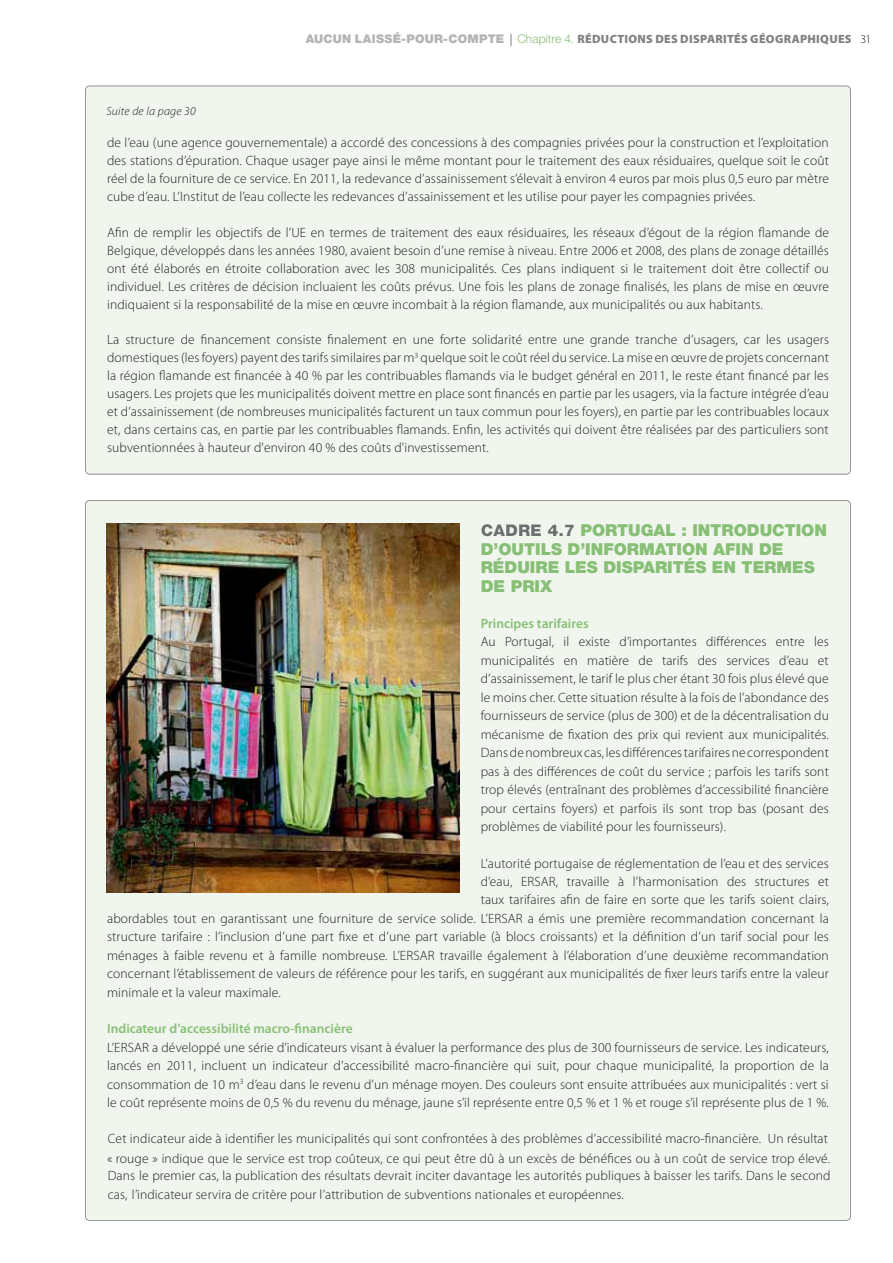
<style>
.page{position:relative;width:893px;height:1263px;background:#fff}
.page>*{position:absolute;margin:0;border:0;box-sizing:border-box;transform-origin:0 0}
.t1{font:900 16.5px/18.5px "Helvetica Neue";color:#88bf76}
.t2{font:300 13.5px/18.5px "Myriad Pro";letter-spacing:.01em;color:#231f20;text-align:justify}
.t3{font:600 13.5px "Myriad Pro";color:#88bf76}
.t4{font:900 12px "Myriad Pro";letter-spacing:.025em;color:#808285}
.t5{font:italic 300 12px "Myriad Pro";letter-spacing:.02em;color:#231f20}
.s1{font-family:"Helvetica Neue";color:#b2b4b6}
.s2{font-weight:300;color:#231f20}
.s3{font-family:"Helvetica Neue";font-weight:300;color:#88bf76}
.s4{color:#6d6e70}
</style>
<div class="page">
<div style="left:86px;top:501px;width:764px;height:719px;background:#f0f6ed"></div>
<div style="left:86px;top:86px;width:764px;height:388px;background:#f0f6ed"></div>
<img style="left:107px;top:523px;width:352px;height:370px">
<p class="t5" style="left:106px;top:107px;width:91px">Suite de la page 30</p>
<p class="t4" style="left:306px;top:32px;width:567px"><span class="s1">AUCUN LAISSÉ-POUR-COMPTE</span> <span class="s2">|</span> <span class="s3">Chapitre 4.</span> RÉDUCTIONS DES DISPARITÉS GÉOGRAPHIQUES <span class="s2">31</span></p>
<p class="t2" style="left:107px;top:135px;width:723px;line-height:18px">de l’eau (une agence gouvernementale) a accordé des concessions à des compagnies privées pour la construction et l’exploitation des stations d’épuration. Chaque usager paye ainsi le même montant pour le traitement des eaux résiduaires, quelque soit le coût réel de la fourniture de ce service. En 2011, la redevance d’assainissement s’élevait à environ 4 euros par mois plus 0,5 euro par mètre cube d’eau. L’Institut de l’eau collecte les redevances d’assainissement et les utilise pour payer les compagnies privées.</p>
<p class="t2" style="left:107px;top:224px;width:723px;line-height:18px">Afin de remplir les objectifs de l’UE en termes de traitement des eaux résiduaires, les réseaux d’égout de la région flamande de Belgique, développés dans les années 1980, avaient besoin d’une remise à niveau. Entre 2006 et 2008, des plans de zonage détaillés ont été élaborés en étroite collaboration avec les 308 municipalités. Ces plans indiquent si le traitement doit être collectif ou individuel. Les critères de décision incluaient les coûts prévus. Une fois les plans de zonage finalisés, les plans de mise en œuvre indiquaient si la responsabilité de la mise en œuvre incombait à la région flamande, aux municipalités ou aux habitants.</p>
<p class="t2" style="left:107px;top:332px;width:723px;line-height:18px">La structure de financement consiste finalement en une forte solidarité entre une grande tranche d’usagers, car les usagers domestiques (les foyers) payent des tarifs similaires par m<sup>3</sup> quelque soit le coût réel du service. La mise en œuvre de projets concernant la région flamande est financée à 40 % par les contribuables flamands via le budget général en 2011, le reste étant financé par les usagers. Les projets que les municipalités doivent mettre en place sont financés en partie par les usagers, via la facture intégrée d’eau et d’assainissement (de nombreuses municipalités facturent un taux commun pour les foyers), en partie par les contribuables locaux et, dans certains cas, en partie par les contribuables flamands. Enfin, les activités qui doivent être réalisées par des particuliers sont subventionnées à hauteur d'environ 40 % des coûts d'investissement.</p>
<p class="t1" style="left:480px;top:523px;width:348px"><span class="s4">CADRE 4.7</span> PORTUGAL : INTRODUCTION<br>D’OUTILS D’INFORMATION AFIN DE<br>RÉDUIRE LES DISPARITÉS EN TERMES<br>DE PRIX</p>
<p class="t3" style="left:480px;top:618px;width:109px">Principes tarifaires</p>
<p class="t2" style="left:480px;top:634px;width:349px">Au Portugal, il existe d’importantes différences entre les municipalités en matière de tarifs des services d’eau et d’assainissement, le tarif le plus cher étant 30 fois plus élevé que le moins cher. Cette situation résulte à la fois de l'abondance des fournisseurs de service (plus de 300) et de la décentralisation du mécanisme de fixation des prix qui revient aux municipalités.<br>Dans de nombreux cas, les différences tarifaires ne correspondent pas à des différences de coût du service ; parfois les tarifs sont trop élevés (entraînant des problèmes d’accessibilité financière pour certains foyers) et parfois ils sont trop bas (posant des problèmes de viabilité pour les fournisseurs).</p>
<p class="t2" style="left:480px;top:855px;width:349px">L’autorité portugaise de réglementation de l’eau et des services</p>
<p class="t2" style="left:480px;top:874px;width:349px">d’eau, ERSAR, travaille à l’harmonisation des structures et</p>
<p class="t2" style="left:480px;top:892px;width:349px">taux tarifaires afin de faire en sorte que les tarifs soient clairs,</p>
<p class="t2" style="left:107px;top:911px;width:723px">abordables tout en garantissant une fourniture de service solide. L’ERSAR a émis une première recommandation concernant la</p>
<p class="t2" style="left:107px;top:929px;width:723px">structure tarifaire : l’inclusion d’une part fixe et d’une part variable (à blocs croissants) et la définition d’un tarif social pour les</p>
<p class="t2" style="left:107px;top:948px;width:723px">ménages à faible revenu et à famille nombreuse. L’ERSAR travaille également à l’élaboration d’une deuxième recommandation</p>
<p class="t2" style="left:107px;top:966px;width:723px">concernant l’établissement de valeurs de référence pour les tarifs, en suggérant aux municipalités de fixer leurs tarifs entre la valeur</p>
<p class="t2" style="left:107px;top:984px;width:175px">minimale et la valeur maximale.</p>
<p class="t3" style="left:107px;top:1024px;width:247px">Indicateur d’accessibilité macro-financière</p>
<p class="t2" style="left:107px;top:1039px;width:723px">L’ERSAR a développé une série d’indicateurs visant à évaluer la performance des plus de 300 fournisseurs de service. Les indicateurs, lancés en 2011, incluent un indicateur d’accessibilité macro-financière qui suit, pour chaque municipalité, la proportion de la consommation de 10 m<sup>3</sup> d’eau dans le revenu d’un ménage moyen. Des couleurs sont ensuite attribuées aux municipalités : vert si le coût représente moins de 0,5 % du revenu du ménage, jaune s’il représente entre 0,5 % et 1 % et rouge s’il représente plus de 1 %.</p>
<p class="t2" style="left:108px;top:1131px;width:721px">Cet indicateur aide à identifier les municipalités qui sont confrontées à des problèmes d’accessibilité macro-financière. Un résultat</p>
<p class="t2" style="left:108px;top:1168px;width:724px;line-height:19.2px">Dans le premier cas, la publication des résultats devrait inciter davantage les autorités publiques à baisser les tarifs. Dans le second cas, l’indicateur servira de critère pour l’attribution de subventions nationales et européennes.</p>
<p class="t2" style="left:107px;top:1151px;width:724px">« rouge » indique que le service est trop coûteux, ce qui peut être dû à un excès de bénéfices ou à un coût de service trop élevé.</p>
</div>
